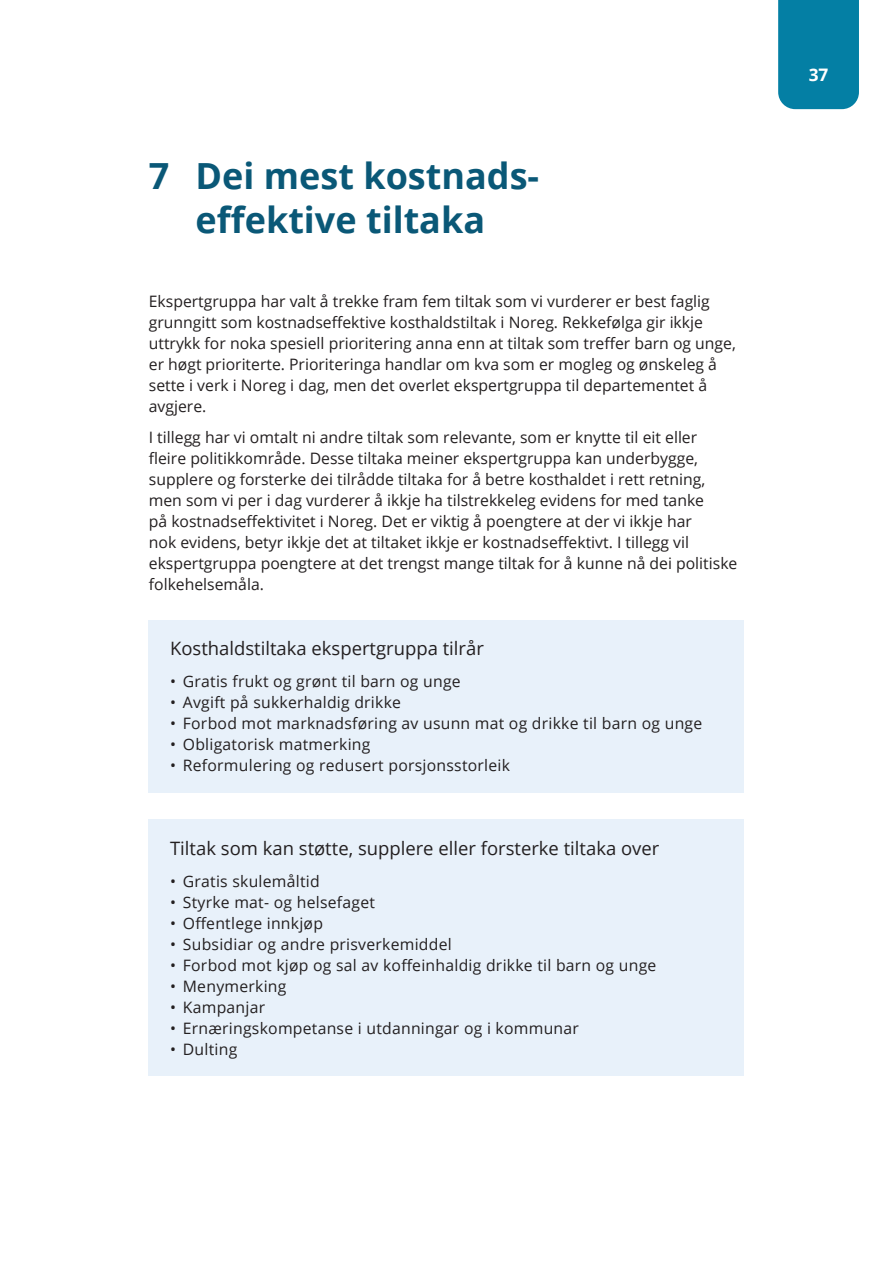
<style>
.page{position:relative;width:893px;height:1263px;background:#fff}
.page>*{position:absolute;margin:0;border:0;box-sizing:border-box;transform-origin:0 0}
.Overskrift_1{font:700 36px/43.5px "Open Sans";color:#0a5877;text-align:center}
.Undertittel{font:18.45px "Open Sans";color:#231f20}
.t1{font:700 17.25px "Open Sans";color:#fff}
.Liste_bombe_--første{font:15.75px/21px "Open Sans";color:#231f20}
</style>
<div class="page">
<div style="left:149px;top:620px;width:595px;height:172px;background:#e8f1fa"></div>
<div style="left:149px;top:820px;width:595px;height:256px;background:#e8f1fa"></div>
<div style="left:778px;top:0;width:81px;height:109px;background:#047fa4"></div>
<h2 class="Overskrift_1" style="left:149px;top:153px;width:390px">7 Dei mest kostnads&shy;effektive tiltaka</h2>
<p class="Liste_bombe_--første" style="left:149px;top:290px;width:589px">Ekspertgruppa har valt å trekke fram fem tiltak som vi vurderer er best faglig grunngitt som kostnadseffektive kosthaldstiltak i Noreg. Rekkefølga gir ikkje uttrykk for noka spesiell prioritering anna enn at tiltak som treffer barn og unge, er høgt prioriterte. Prioriteringa handlar om kva som er mogleg og ønskeleg å sette i verk i Noreg i dag, men det overlet ekspertgruppa til departementet å avgjere.</p>
<p class="Liste_bombe_--første" style="left:149px;top:427px;width:590px">I tillegg har vi omtalt ni andre tiltak som relevante, som er knytte til eit eller fleire politikkområde. Desse tiltaka meiner ekspertgruppa kan underbygge, supplere og forsterke dei tilrådde tiltaka for å betre kosthaldet i rett retning, men som vi per i dag vurderer å ikkje ha tilstrekkeleg evidens for med tanke<br>på kostnadseffektivitet i Noreg. Det er viktig å poengtere at der vi ikkje har<br>nok evidens, betyr ikkje det at tiltaket ikkje er kostnadseffektivt. I tillegg vil ekspertgruppa poengtere at det trengst mange tiltak for å kunne nå dei politiske folkehelsemåla.</p>
<p class="Undertittel" style="left:170px;top:636px;width:315px">Kosthaldstiltaka ekspertgruppa tilrår</p>
<h3 class="Liste_bombe_--første" style="left:170px;top:670px;width:292px">• Gratis frukt og grønt til barn og unge</h3>
<p class="Liste_bombe_--første" style="left:170px;top:691px;width:232px">• Avgift på sukkerhaldig drikke</p>
<p class="Liste_bombe_--første" style="left:170px;top:712px;width:534px">• Forbod mot marknadsføring av usunn mat og drikke til barn og unge</p>
<p class="Liste_bombe_--første" style="left:170px;top:733px;width:202px">• Obligatorisk matmerking</p>
<p class="Liste_bombe_--første" style="left:170px;top:754px;width:342px">• Reformulering og redusert porsjonsstorleik</p>
<p class="Undertittel" style="left:170px;top:836px;width:491px">Tiltak som kan støtte, supplere eller forsterke tiltaka over</p>
<h3 class="Liste_bombe_--første" style="left:170px;top:870px;width:151px">• Gratis skulemåltid</h3>
<p class="Liste_bombe_--første" style="left:170px;top:891px;width:206px">• Styrke mat- og helsefaget</p>
<p class="Liste_bombe_--første" style="left:170px;top:912px;width:154px">• Offentlege innkjøp</p>
<p class="Liste_bombe_--første" style="left:170px;top:933px;width:283px">• Subsidiar og andre prisverkemiddel</p>
<p class="Liste_bombe_--første" style="left:170px;top:954px;width:488px">• Forbod mot kjøp og sal av koffeinhaldig drikke til barn og unge</p>
<p class="Liste_bombe_--første" style="left:170px;top:975px;width:118px">• Menymerking</p>
<p class="Liste_bombe_--første" style="left:170px;top:996px;width:97px">• Kampanjar</p>
<p class="Liste_bombe_--første" style="left:170px;top:1017px;width:410px">• Ernæringskompetanse i utdanningar og i kommunar</p>
<p class="Liste_bombe_--første" style="left:170px;top:1038px;width:69px">• Dulting</p>
<p class="t1" style="left:809px;top:62px;width:21px">37</p>
</div>
